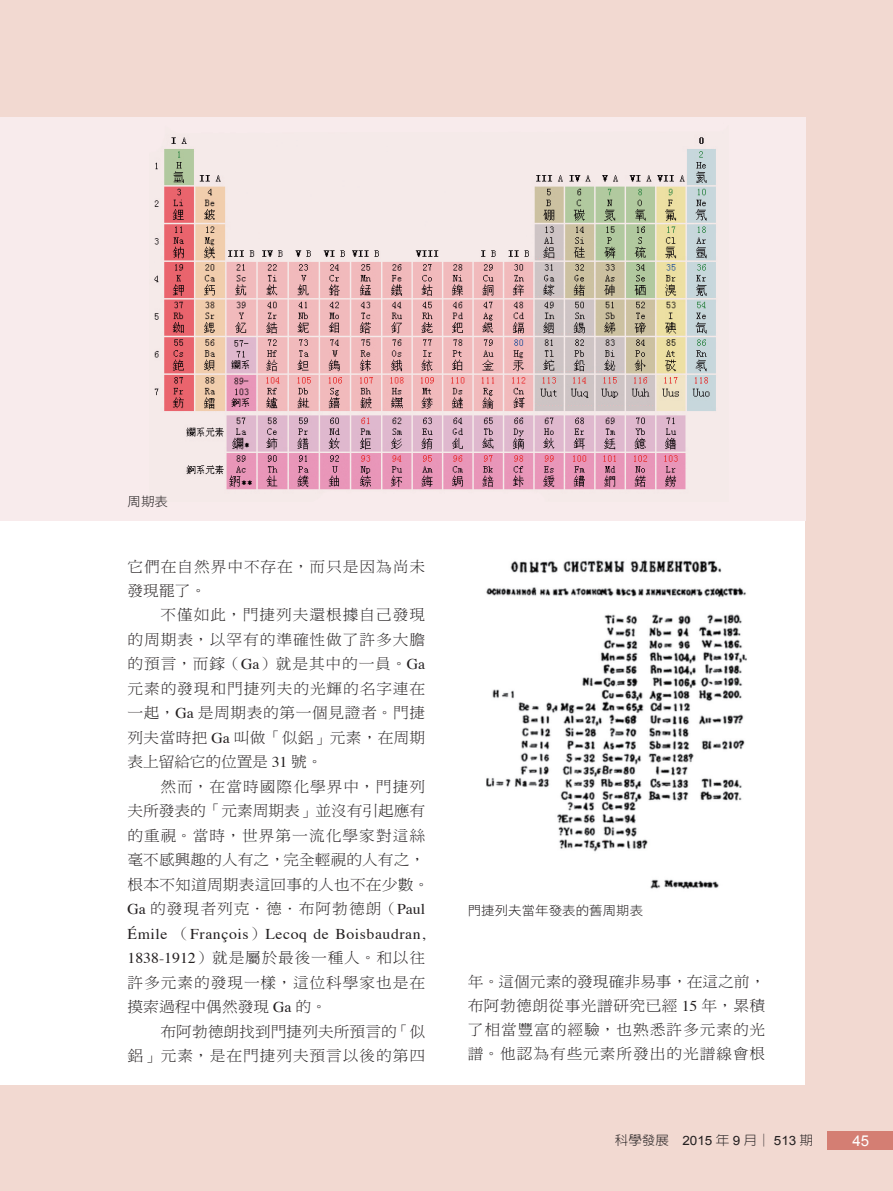
<style>
.page{position:relative;width:893px;height:1191px;background:#f2d9d1}
.page>*{position:absolute;margin:0;border:0;box-sizing:border-box;transform-origin:0 0}
.t1{font:15px/24.5px "DF Ming Std W3";letter-spacing:.045em;color:#231f20;text-align:justify;scale:1.05 1}
.t2{font:15px/24.5px "DF Ming Std W3";letter-spacing:.01em;color:#231f20;scale:1.05 1}
.t3{font:15px/24.5px "DF Ming Std W3";color:#231f20;text-align:right;scale:1.05 1}
.t4{font:15px "Times";letter-spacing:.035em;color:#231f20;scale:1.05 1}
.t5{font:15px "Arial";color:#fff}
.t6{font:300 12.9px "AR New Hei B5";color:#231f20;scale:1.05 1}
.t7{font:12.9px "DF Hei Std W3";color:#231f20;scale:1.05 1}
.s1{font-family:"Times"}
.s2{font-family:"DF Ming Std W3"}
.s3{font-family:"Arial";font-weight:400}
</style>
<div class="page">
<div style="left:0;top:118px;width:805px;height:966px;background:#fff"></div>
<div style="left:828px;top:1131px;width:65px;height:18px;background:#d47e73"></div>
<div style="left:0;top:118px;width:805px;height:403px;background:#f8ebec"></div>
<img style="left:154px;top:137px;width:562px;height:353px">
<img style="left:486px;top:560px;width:261px;height:329px">
<p class="t7" style="left:128px;top:494px;width:40px">周期表</p>
<p class="t1" style="left:128px;top:553px;width:285px">它們在自然界中不存在，而只是因為尚未發現罷了。</p>
<p class="t1" style="left:128px;top:602px;width:285px;text-indent:33px">不僅如此，門捷列夫還根據自己發現的周期表，以罕有的準確性做了許多大膽的預言，而鎵（<span class="s1">Ga</span>）就是其中的一員。<span class="s1">Ga</span>元素的發現和門捷列夫的光輝的名字連在一起，<span class="s1">Ga</span> 是周期表的第一個見證者。門捷列夫當時把 <span class="s1">Ga</span> 叫做「似鋁」元素，在周期表上留給它的位置是 <span class="s1">31</span> 號。</p>
<p class="t2" style="left:128px;top:774px;width:289px;text-indent:33px">然而，在當時國際化學界中，門捷列夫所發表的「元素周期表」並沒有引起應有的重視。當時，世界第一流化學家對這絲毫不感興趣的人有之，完全輕視的人有之，根本不知道周期表這回事的人也不在少數。<br><span class="s1">Ga</span> 的發現者列克．德．布阿勃德朗（<span class="s1">Paul</span></p>
<p class="t4" style="left:128px;top:919px;width:285px">Émile <span class="s2">（</span>François<span class="s2">）</span>Lecoq de Boisbaudran,</p>
<p class="t1" style="left:128px;top:945px;width:285px"><span class="s1">1838-1912</span>）就是屬於最後一種人。和以往許多元素的發現一樣，這位科學家也是在摸索過程中偶然發現 <span class="s1">Ga</span> 的。</p>
<p class="t3" style="left:128px;top:1018px;width:285px">布阿勃德朗找到門捷列夫所預言的「似<br>鋁」元素，是在門捷列夫預言以後的第四</p>
<p class="t7" style="left:468px;top:903px;width:169px">門捷列夫當年發表的舊周期表</p>
<p class="t1" style="left:468px;top:969px;width:285px;line-height:24px">年。這個元素的發現確非易事，在這之前，布阿勃德朗從事光譜研究已經 <span class="s1">15</span> 年，累積了相當豐富的經驗，也熟悉許多元素的光譜。他認為有些元素所發出的光譜線會根</p>
<p class="t6" style="left:615px;top:1133px;width:190px">科學發展 <span class="s3">2015</span> 年 <span class="s3">9</span> 月│ <span class="s3">513</span> 期</p>
<p class="t5" style="left:852px;top:1131px;width:18px">45</p>
</div>
